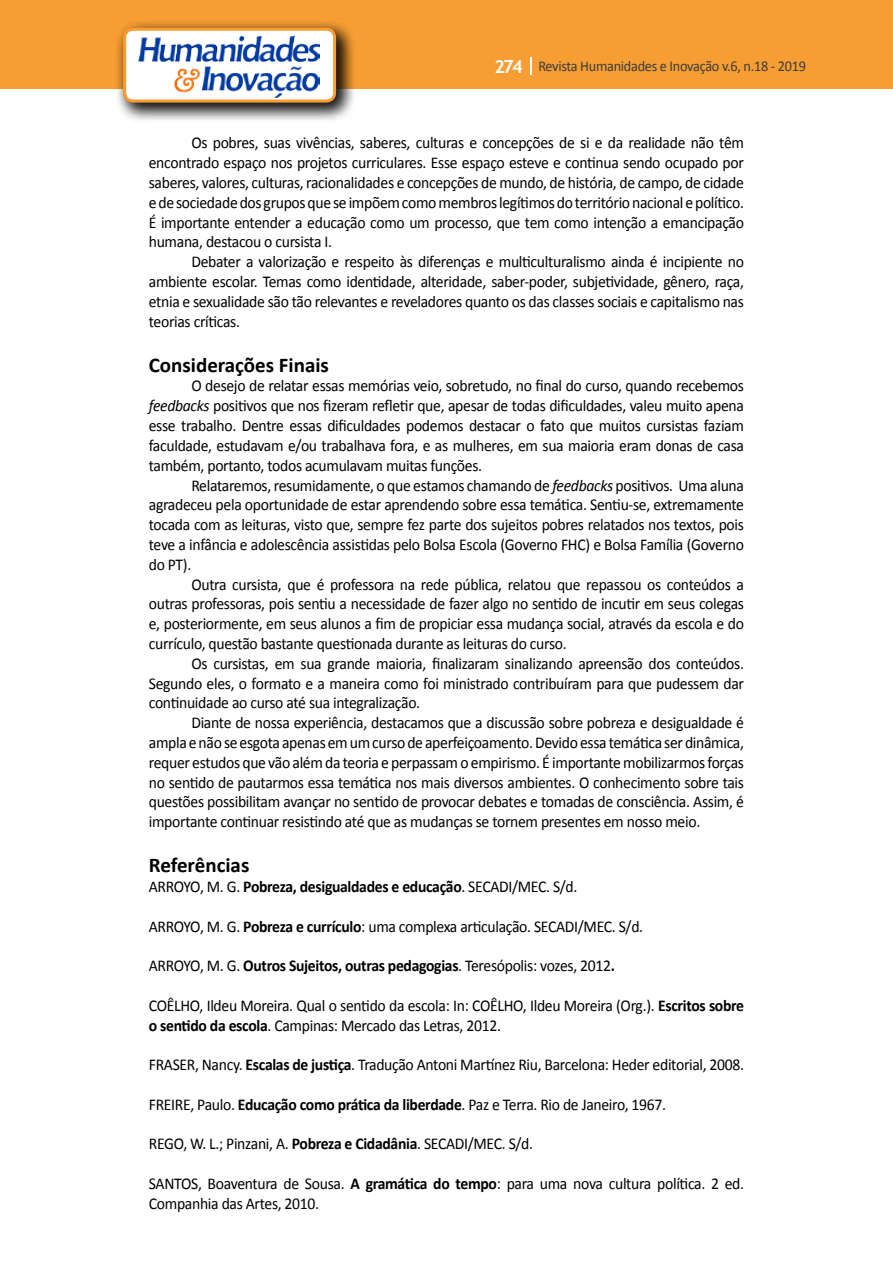
<style>
.page{position:relative;width:893px;height:1263px;background:#fff}
.page>*{position:absolute;margin:0;border:0;box-sizing:border-box;transform-origin:0 0}
.t1{font:700 21px "Calibri";color:#000}
.t2{font:16.5px/19.8px "Calibri";letter-spacing:-.02em;color:#000;text-align:justify;scale:.95 1}
.t3{font:700 16.5px "Calibri";letter-spacing:-.02em;color:#000;scale:.95 1}
.t4{font:15px "Calibri";letter-spacing:-.02em;color:#3c3c3b;scale:.95 1}
.s1{font-family:"Trebuchet MS";font-weight:700;font-size:18px;color:#fff}
.s2{font-style:italic}
.s3{font-weight:400}
.s4{font-weight:700}
</style>
<div class="page">
<div style="left:0;top:0;width:893px;height:88px;background:#f69e34"></div>
<svg style="left:530px;top:57px;width:2px;height:18px"></svg>
<div style="left:115px;top:19px;width:241px;height:104px;background:#000;opacity:.75"></div>
<div style="left:125px;top:29px;width:210px;height:72px;background:#fff;border-radius:9px"></div>
<img style="left:138px;top:35px;width:181px;height:62px">
<div style="left:123px;top:28px;width:213px;height:75px;border:3px solid #f69e34;border-radius:9px"></div>
<p class="t4" style="left:495px;top:57px;width:329px"><span class="s1">274</span> Revista Humanidades e Inovação v.6, n.18 - 2019</p>
<p class="t2" style="left:149px;top:133px;width:628px;text-indent:43px">Os pobres, suas vivências, saberes, culturas e concepções de si e da realidade não têm encontrado espaço nos projetos curriculares. Esse espaço esteve e continua sendo ocupado por saberes, valores, culturas, racionalidades e concepções de mundo, de história, de campo, de cidade e de sociedade dos grupos que se impõem como membros legítimos do território nacional e político.<br>É importante entender a educação como um processo, que tem como intenção a emancipação humana, destacou o cursista I.</p>
<p class="t2" style="left:149px;top:252px;width:628px;text-indent:43px">Debater a valorização e respeito às diferenças e multiculturalismo ainda é incipiente no ambiente escolar. Temas como identidade, alteridade, saber-poder, subjetividade, gênero, raça, etnia e sexualidade são tão relevantes e reveladores quanto os das classes sociais e capitalismo nas teorias críticas.</p>
<p class="t1" style="left:149px;top:350px;width:182px">Considerações Finais</p>
<p class="t2" style="left:149px;top:376px;width:628px;text-indent:43px">O desejo de relatar essas memórias veio, sobretudo, no final do curso, quando recebemos <span class="s2">feedbacks</span> positivos que nos fizeram refletir que, apesar de todas dificuldades, valeu muito apena esse trabalho. Dentre essas dificuldades podemos destacar o fato que muitos cursistas faziam faculdade, estudavam e/ou trabalhava fora, e as mulheres, em sua maioria eram donas de casa também, portanto, todos acumulavam muitas funções.</p>
<p class="t2" style="left:149px;top:475px;width:628px;text-indent:43px">Relataremos, resumidamente, o que estamos chamando de <span class="s2">feedbacks</span> positivos. Uma aluna agradeceu pela oportunidade de estar aprendendo sobre essa temática. Sentiu-se, extremamente tocada com as leituras, visto que, sempre fez parte dos sujeitos pobres relatados nos textos, pois teve a infância e adolescência assistidas pelo Bolsa Escola (Governo FHC) e Bolsa Família (Governo do PT).</p>
<p class="t2" style="left:149px;top:574px;width:628px;text-indent:43px">Outra cursista, que é professora na rede pública, relatou que repassou os conteúdos a outras professoras, pois sentiu a necessidade de fazer algo no sentido de incutir em seus colegas e, posteriormente, em seus alunos a fim de propiciar essa mudança social, através da escola e do currículo, questão bastante questionada durante as leituras do curso.</p>
<p class="t2" style="left:149px;top:653px;width:628px;text-indent:43px">Os cursistas, em sua grande maioria, finalizaram sinalizando apreensão dos conteúdos.<br>Segundo eles, o formato e a maneira como foi ministrado contribuíram para que pudessem dar continuidade ao curso até sua integralização.</p>
<p class="t2" style="left:149px;top:713px;width:628px;text-indent:43px">Diante de nossa experiência, destacamos que a discussão sobre pobreza e desigualdade é ampla e não se esgota apenas em um curso de aperfeiçoamento. Devido essa temática ser dinâmica, requer estudos que vão além da teoria e perpassam o empirismo. É importante mobilizarmos forças no sentido de pautarmos essa temática nos mais diversos ambientes. O conhecimento sobre tais questões possibilitam avançar no sentido de provocar debates e tomadas de consciência. Assim, é importante continuar resistindo até que as mudanças se tornem presentes em nosso meio.</p>
<p class="t1" style="left:149px;top:850px;width:102px">Referências</p>
<p class="t3" style="left:149px;top:875px;width:453px"><span class="s3">ARROYO, M. G.</span> Pobreza, desigualdades e educação<span class="s3">. SECADI/MEC. S/d.</span></p>
<p class="t2" style="left:149px;top:916px;width:522px">ARROYO, M. G. <span class="s4">Pobreza e currículo</span>: uma complexa articulação. SECADI/MEC. S/d.</p>
<p class="t2" style="left:149px;top:956px;width:492px">ARROYO, M. G. <span class="s4">Outros Sujeitos, outras pedagogias</span>. Teresópolis: vozes, 2012<span class="s4">.</span></p>
<p class="t2" style="left:149px;top:995px;width:628px">COÊLHO, Ildeu Moreira. Qual o sentido da escola: In: COÊLHO, Ildeu Moreira (Org.). <span class="s4">Escritos sobre o sentido da escola</span>. Campinas: Mercado das Letras, 2012.</p>
<p class="t2" style="left:149px;top:1055px;width:628px">FRASER, Nancy. <span class="s4">Escalas de justiça</span>. Tradução Antoni Martínez Riu, Barcelona: Heder editorial, 2008.</p>
<p class="t2" style="left:149px;top:1094px;width:546px">FREIRE, Paulo. <span class="s4">Educação como prática da liberdade</span>. Paz e Terra. Rio de Janeiro, 1967.</p>
<p class="t2" style="left:149px;top:1134px;width:406px">REGO, W. L.; Pinzani, A. <span class="s4">Pobreza e Cidadânia</span>. SECADI/MEC. S/d.</p>
<p class="t2" style="left:149px;top:1174px;width:628px">SANTOS, Boaventura de Sousa. <span class="s4">A gramática do tempo</span>: para uma nova cultura política. 2 ed.<br>Companhia das Artes, 2010.</p>
</div>
